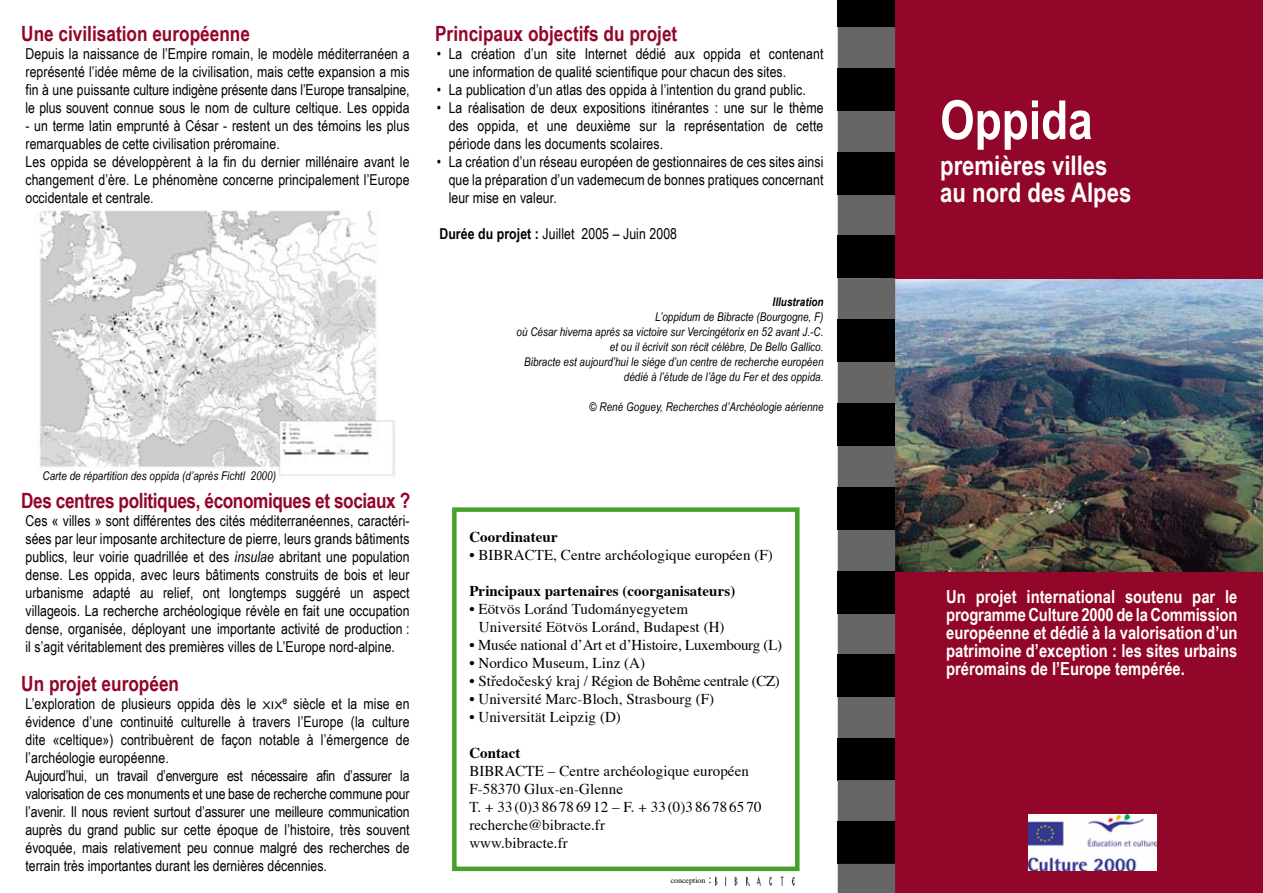
<style>
.page{position:relative;width:1263px;height:893px;background:#fff}
.page>*{position:absolute;margin:0;border:0;box-sizing:border-box;transform-origin:0 0}
.t1{font:700 54px "Arial Narrow";color:#fff}
.t2{font:700 27px/27px "Arial Narrow";color:#fff}
.t3{font:700 21px "Arial Narrow";color:#920629}
.t4{font:700 21px "Arial Narrow";letter-spacing:-.02em;color:#920629}
.t5{font:700 18px/18px "Arial Narrow";color:#fff;text-align:justify}
.t6{font:15px/18px "Arial Narrow";letter-spacing:.005em;color:#000;text-align:justify}
.t7{font:15px/18px "Times CE";letter-spacing:.005em;color:#000}
.t8{font:700 15px "Times CE";letter-spacing:.005em;color:#000}
.t9{font:15px "Times CE";letter-spacing:-.015em;color:#000}
.t10{font:15px "Times CE";letter-spacing:-.025em;color:#000}
.t11{font:italic 12px/15px "Arial Narrow";letter-spacing:.005em;color:#000;text-align:right}
.t12{font:italic 700 12px "Arial Narrow";letter-spacing:.005em;color:#000}
.t13{font:7.95px "Times";color:#000}
.s1{font-style:italic}
.s2{font-size:10.5px}
.s3{font-weight:700}
.s4{font-size:11.85px}
</style>
<div class="page">
<div style="left:883px;top:0;width:380px;height:893px;background:#920629"></div>
<img style="left:895px;top:280px;width:368px;height:292px">
<img style="left:1028px;top:815px;width:128px;height:55px">
<div style="left:838px;top:0;width:57px;height:27px;background:#000"></div>
<div style="left:838px;top:27px;width:57px;height:41px;background:#666"></div>
<div style="left:838px;top:68px;width:57px;height:42px;background:#000"></div>
<div style="left:838px;top:111px;width:57px;height:41px;background:#666"></div>
<hr style="left:838px;top:110px;width:57px;height:1px;background:#000">
<div style="left:838px;top:152px;width:57px;height:42px;background:#000"></div>
<div style="left:838px;top:195px;width:57px;height:41px;background:#666"></div>
<hr style="left:838px;top:194px;width:57px;height:1px;background:#000">
<div style="left:838px;top:236px;width:57px;height:42px;background:#000"></div>
<div style="left:838px;top:279px;width:57px;height:41px;background:#666"></div>
<hr style="left:838px;top:278px;width:57px;height:1px;background:#000">
<div style="left:838px;top:320px;width:57px;height:42px;background:#000"></div>
<div style="left:838px;top:363px;width:57px;height:40px;background:#666"></div>
<hr style="left:838px;top:362px;width:57px;height:1px;background:#000">
<div style="left:838px;top:403px;width:57px;height:43px;background:#000"></div>
<div style="left:838px;top:446px;width:57px;height:41px;background:#666"></div>
<div style="left:838px;top:487px;width:57px;height:42px;background:#000"></div>
<div style="left:838px;top:530px;width:57px;height:41px;background:#666"></div>
<hr style="left:838px;top:529px;width:57px;height:1px;background:#000">
<div style="left:838px;top:571px;width:57px;height:42px;background:#000"></div>
<div style="left:838px;top:614px;width:57px;height:41px;background:#666"></div>
<hr style="left:838px;top:613px;width:57px;height:1px;background:#000">
<div style="left:838px;top:655px;width:57px;height:42px;background:#000"></div>
<div style="left:838px;top:698px;width:57px;height:41px;background:#666"></div>
<hr style="left:838px;top:697px;width:57px;height:1px;background:#000">
<div style="left:838px;top:739px;width:57px;height:42px;background:#000"></div>
<div style="left:838px;top:780px;width:57px;height:42px;background:#666"></div>
<div style="left:838px;top:822px;width:57px;height:42px;background:#000"></div>
<div style="left:838px;top:864px;width:57px;height:29px;background:#666"></div>
<div style="left:452px;top:507px;width:347px;height:364px;border:4px solid #45a12b"></div>
<img style="left:39px;top:210px;width:356px;height:266px">
<img style="left:715px;top:877px;width:80px;height:8px">
<h3 class="t3" style="left:21px;top:21px;width:230px">Une civilisation européenne</h3>
<p class="t6" style="left:26px;top:45px;width:386px">Depuis la naissance de l’Empire romain, le modèle méditerranéen a représenté l’idée même de la civilisation, mais cette expansion a mis fin à une puissante culture indigène présente dans l’Europe transalpine, le plus souvent connue sous le nom de culture celtique. Les oppida</p>
<p class="t6" style="left:26px;top:117px;width:386px;text-align:left">- un terme latin emprunté à César - restent un des témoins les plus remarquables de cette civilisation préromaine.<br>Les oppida se développèrent à la fin du dernier millénaire avant le changement d’ère. Le phénomène concerne principalement l’Europe occidentale et centrale.</p>
<p class="t11" style="left:43px;top:468px;width:235px">Carte de répartition des oppida (d’après Fichtl 2000)</p>
<h3 class="t4" style="left:21px;top:488px;width:390px">Des centres politiques, économiques et sociaux ?</h3>
<p class="t6" style="left:26px;top:512px;width:386px">Ces « villes » sont différentes des cités méditerranéennes, caractéri&shy;sées par leur imposante architecture de pierre, leurs grands bâtiments publics, leur voirie quadrillée et des <span class="s1">insulae</span> abritant une population dense. Les oppida, avec leurs bâtiments construits de bois et leur urbanisme adapté au relief, ont longtemps suggéré un aspect villageois. La recherche archéologique révèle en fait une occupation dense, organisée, déployant une importante activité de production : il s’agit véritablement des premières villes de L’Europe nord-alpine.</p>
<h3 class="t3" style="left:21px;top:671px;width:159px">Un projet européen</h3>
<p class="t6" style="left:26px;top:695px;width:386px;text-align:left">L’exploration de plusieurs oppida dès le <span class="s2">xix</span><sup>e</sup> siècle et la mise en évidence d’une continuité culturelle à travers l’Europe (la culture dite «celtique») contribuèrent de façon notable à l’émergence de l’archéologie européenne.<br>Aujourd’hui, un travail d’envergure est nécessaire afin d’assurer la valorisation de ces monuments et une base de recherche commune pour l’avenir. Il nous revient surtout d’assurer une meilleure communication auprès du grand public sur cette époque de l’histoire, très souvent évoquée, mais relativement peu connue malgré des recherches de terrain très importantes durant les dernières décennies.</p>
<h3 class="t3" style="left:435px;top:21px;width:244px">Principaux objectifs du projet</h3>
<p class="t6" style="left:449px;top:45px;width:376px;text-indent:-12px">• La création d’un site Internet dédié aux oppida et contenant une information de qualité scientifique pour chacun des sites.</p>
<p class="t6" style="left:437px;top:81px;width:371px">• La publication d’un atlas des oppida à l’intention du grand public.</p>
<p class="t6" style="left:449px;top:99px;width:376px;text-indent:-12px">• La réalisation de deux expositions itinérantes : une sur le thème des oppida, et une deuxième sur la représentation de cette période dans les documents scolaires.</p>
<p class="t6" style="left:449px;top:153px;width:376px;text-indent:-12px">• La création d’un réseau européen de gestionnaires de ces sites ainsi que la préparation d’un vademecum de bonnes pratiques concernant leur mise en valeur.</p>
<p class="t6" style="left:439px;top:225px;width:239px"><span class="s3">Durée du projet :</span> Juillet 2005 – Juin 2008</p>
<p class="t12" style="left:773px;top:295px;width:52px">Illustration</p>
<p class="t11" style="left:516px;top:310px;width:309px">L’oppidum de Bibracte (Bourgogne, F)<br>où César hiverna après sa victoire sur Vercingétorix en 52 avant J.-C. et ou il écrivit son récit célèbre, De Bello Gallico.<br>Bibracte est aujourd’hui le siège d’un centre de recherche européen dédié à l’étude de l’âge du Fer et des oppida.</p>
<p class="t11" style="left:589px;top:400px;width:235px">© René Goguey, Recherches d’Archéologie aérienne</p>
<p class="t8" style="left:469px;top:527px;width:90px">Coordinateur</p>
<p class="t7" style="left:469px;top:547px;width:305px">• BIBRACTE, Centre archéologique européen (F)</p>
<p class="t8" style="left:469px;top:581px;width:267px">Principaux partenaires (coorganisateurs)</p>
<p class="t7" style="left:479px;top:601px;width:247px;text-indent:-10px">• Eötvös Loránd Tudományegyetem<br>Université Eötvös Loránd, Budapest (H)</p>
<p class="t9" style="left:469px;top:635px;width:314px">• Musée national d’Art et d’Histoire, Luxembourg (L)</p>
<p class="t7" style="left:469px;top:655px;width:177px">• Nordico Museum, Linz (A)</p>
<p class="t10" style="left:469px;top:671px;width:312px">• Středočeský kraj / Région de Bohême centrale (CZ)</p>
<p class="t7" style="left:469px;top:691px;width:246px">• Université Marc-Bloch, Strasbourg (F)</p>
<p class="t7" style="left:469px;top:709px;width:153px">• Universität Leipzig (D)</p>
<p class="t8" style="left:469px;top:743px;width:53px">Contact</p>
<p class="t7" style="left:469px;top:763px;width:294px">BIBRACTE – Centre archéologique européen<br>F-58370 Glux-en-Glenne<br>T. + 33 (0)3 86 78 69 12 – F. + 33 (0)3 86 78 65 70 recherche@bibracte.fr<br>www.bibracte.fr</p>
<p class="t13" style="left:671px;top:873px;width:43px">conception <span class="s4">:</span></p>
<h1 class="t1" style="left:940px;top:89px;width:154px">Oppida</h1>
<h2 class="t2" style="left:940px;top:152px;width:193px">premières villes au nord des Alpes</h2>
<p class="t5" style="left:946px;top:587px;width:293px">Un projet international soutenu par le programme Culture 2000 de la Commission européenne et dédié à la valorisation d’un patrimoine d’exception : les sites urbains préromains de l’Europe tempérée.</p>
</div>
